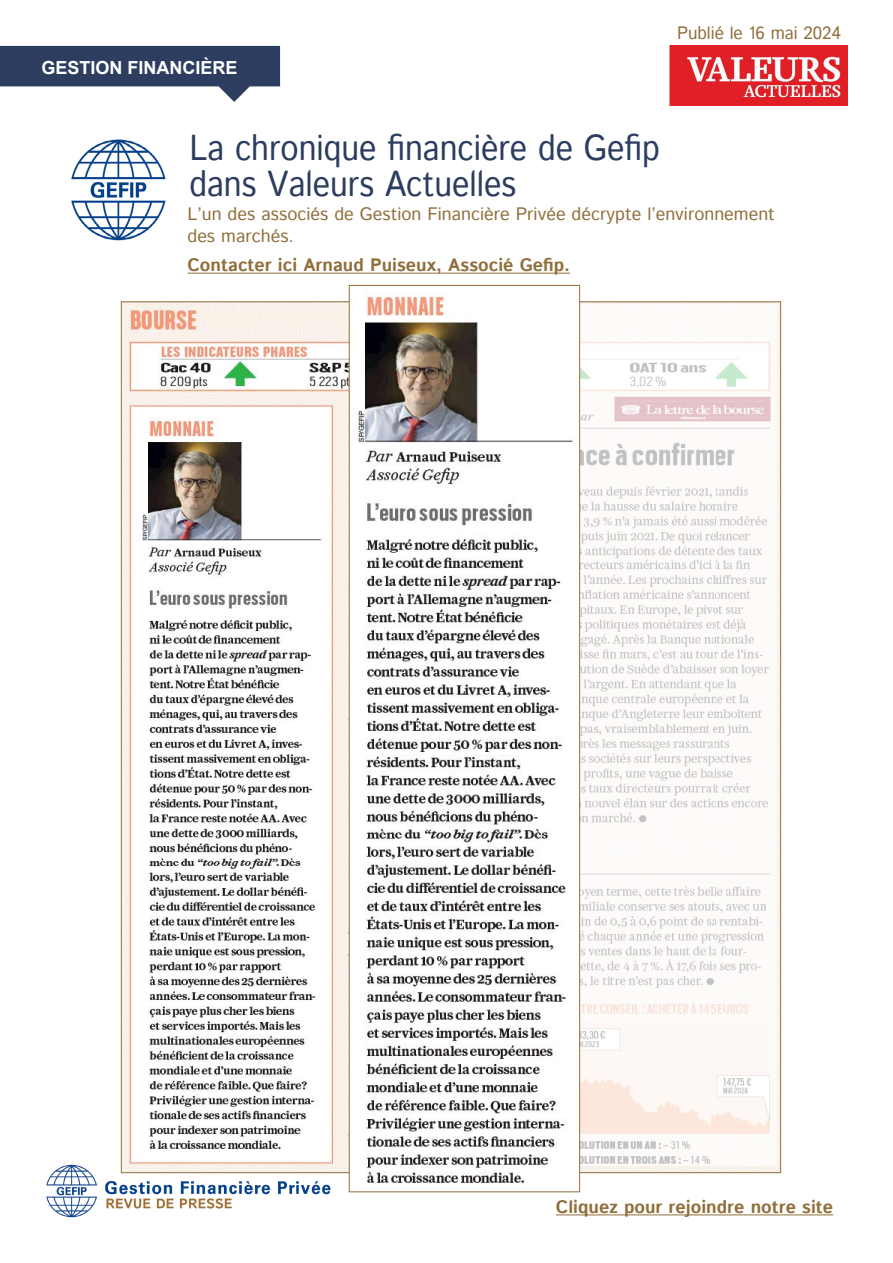
<style>
.page{position:relative;width:893px;height:1263px;background:#fff}
.page>*{position:absolute;margin:0;border:0;box-sizing:border-box;transform-origin:0 0}
.t1{font:36px/36px "Istok Web";color:#2d3d5f;scale:.9 1}
.t2{font:18px/21.6px "Istok Web";color:#916f3c}
.t3{font:700 18px "Istok Web";color:#916f3c}
.t4{font:700 18px "Arial";color:#fff}
.t5{font:18px "Istok Web";color:#916f3c;scale:.96 1}
</style>
<div class="page">
<svg style="left:0;top:46px;width:280px;height:56px"></svg>
<img style="left:46px;top:1164px;width:290px;height:54px">
<hr style="left:188px;top:273px;width:382px;height:1px;background:#916f3c">
<img style="left:71px;top:139px;width:94px;height:102px">
<img style="left:669px;top:45px;width:179px;height:60px">
<img style="left:123px;top:303px;width:656px;height:868px">
<hr style="left:556px;top:1214px;width:277px;height:1px;background:#916f3c">
<svg style="left:580px;top:304px;width:196px;height:861px"></svg>
<img style="left:351px;top:292px;width:227px;height:891px">
<div style="left:349px;top:285px;width:231px;height:907px;border:1px solid #916f3c"></div>
<p class="t4" style="left:41px;top:56px;width:198px">GESTION FINANCIÈRE</p>
<p class="t5" style="left:677px;top:21px;width:172px">Publié le 16 mai 2024</p>
<h1 class="t1" style="left:189px;top:132px;width:524px">La chronique financière de Gefip dans Valeurs Actuelles</h1>
<p class="t2" style="left:188px;top:204px;width:589px">L’un des associés de Gestion Financière Privée décrypte l’environnement des marchés.</p>
<p class="t3" style="left:188px;top:253px;width:384px">Contacter ici Arnaud Puiseux, Associé Gefip.</p>
<p class="t3" style="left:556px;top:1194px;width:279px">Cliquez pour rejoindre notre site</p>
</div>
